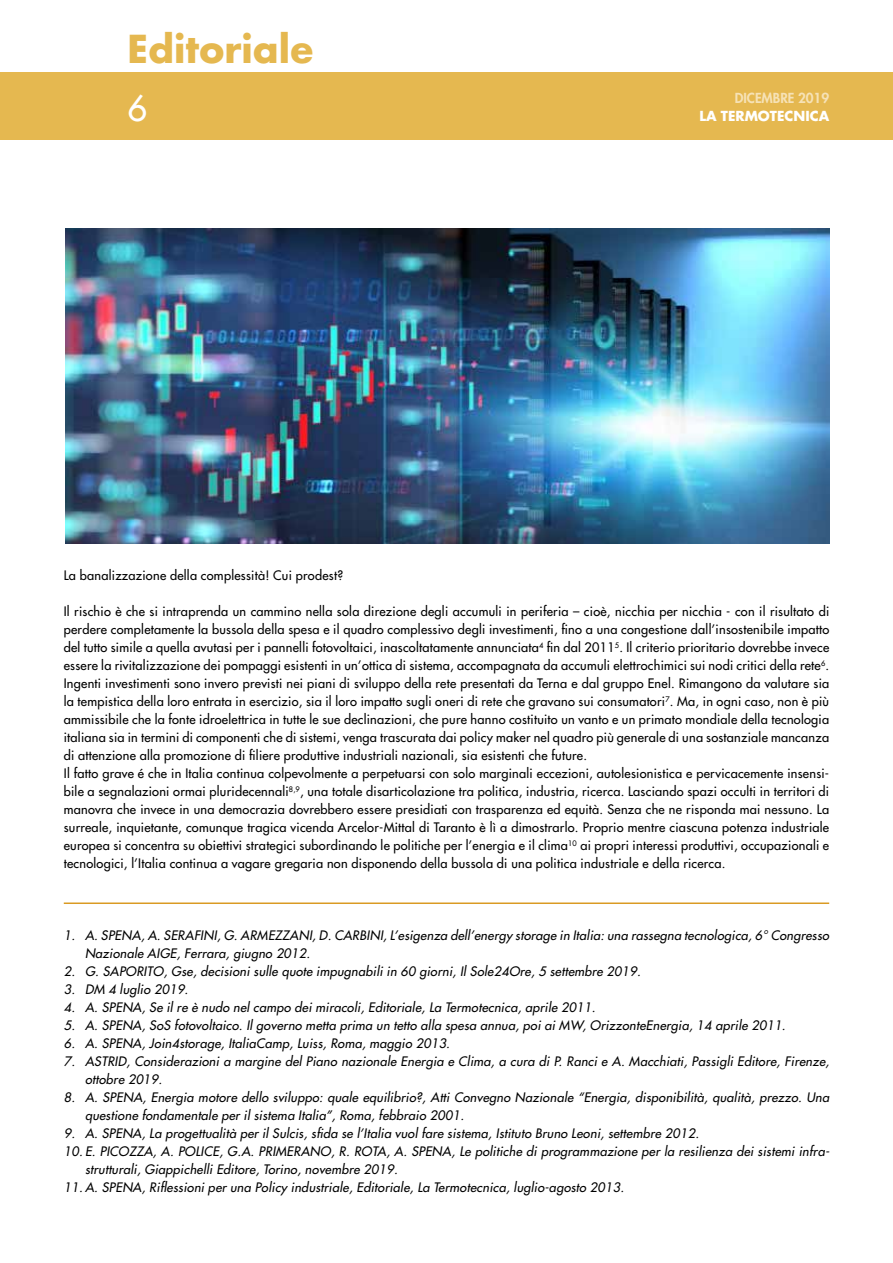
<style>
.page{position:relative;width:893px;height:1263px;background:#fff}
.page>*{position:absolute;margin:0;border:0;box-sizing:border-box;transform-origin:0 0}
.t1{font:700 37.5px "Futura Std";letter-spacing:.005em;color:#e5b850}
.t2{font:500 34.5px "Futura Std";color:#fff}
.t3{font:700 13.5px "Futura Std";color:#fff}
.t4{font:800 13.5px "Futura Std";color:#f6e2b6}
.t5{font:500 12.75px/18px "Futura Std";letter-spacing:.02em;color:#000}
.t6{font:italic 500 12.75px/18px "Futura Std";letter-spacing:.02em;color:#000}
</style>
<div class="page">
<div style="left:0;top:72px;width:893px;height:68px;background:#e5b850"></div>
<hr style="left:64px;top:902px;width:765px;height:2px;background:#da9a23">
<img style="left:65px;top:228px;width:764px;height:316px">
<h1 class="t1" style="left:128px;top:24px;width:187px">Editoriale</h1>
<h2 class="t2" style="left:128px;top:86px;width:21px">6</h2>
<p class="t4" style="left:735px;top:90px;width:96px">DICEMBRE 2019</p>
<p class="t3" style="left:699px;top:106px;width:131px">LA TERMOTECNICA</p>
<p class="t5" style="left:64px;top:566px;width:281px">La banalizzazione della complessità! Cui prodest?</p>
<p class="t5" style="left:64px;top:602px;width:767px">Il rischio è che si intraprenda un cammino nella sola direzione degli accumuli in periferia – cioè, nicchia per nicchia - con il risultato di perdere completamente la bussola della spesa e il quadro complessivo degli investimenti, fino a una congestione dall’insostenibile impatto del tutto simile a quella avutasi per i pannelli fotovoltaici, inascoltatamente annunciata<sup>4</sup> fin dal 2011<sup>5</sup>. Il criterio prioritario dovrebbe invece essere la rivitalizzazione dei pompaggi esistenti in un’ottica di sistema, accompagnata da accumuli elettrochimici sui nodi critici della rete<sup>6</sup>.<br>Ingenti investimenti sono invero previsti nei piani di sviluppo della rete presentati da Terna e dal gruppo Enel. Rimangono da valutare sia la tempistica della loro entrata in esercizio, sia il loro impatto sugli oneri di rete che gravano sui consumatori<sup>7</sup>. Ma, in ogni caso, non è più ammissibile che la fonte idroelettrica in tutte le sue declinazioni, che pure hanno costituito un vanto e un primato mondiale della tecnologia italiana sia in termini di componenti che di sistemi, venga trascurata dai policy maker nel quadro più generale di una sostanziale mancanza di attenzione alla promozione di filiere produttive industriali nazionali, sia esistenti che future.<br>Il fatto grave é che in Italia continua colpevolmente a perpetuarsi con solo marginali eccezioni, autolesionistica e pervicacemente insensi&shy;bile a segnalazioni ormai pluridecennali<sup>8,9</sup>, una totale disarticolazione tra politica, industria, ricerca. Lasciando spazi occulti in territori di manovra che invece in una democrazia dovrebbero essere presidiati con trasparenza ed equità. Senza che ne risponda mai nessuno. La surreale, inquietante, comunque tragica vicenda Arcelor-Mittal di Taranto è lì a dimostrarlo. Proprio mentre ciascuna potenza industriale europea si concentra su obiettivi strategici subordinando le politiche per l’energia e il clima<sup>10</sup> ai propri interessi produttivi, occupazionali e tecnologici, l’Italia continua a vagare gregaria non disponendo della bussola di una politica industriale e della ricerca.</p>
<p class="t6" style="left:85px;top:926px;width:746px;text-indent:-21px">1. A. SPENA, A. SERAFINI, G. ARMEZZANI, D. CARBINI, L’esigenza dell’energy storage in Italia: una rassegna tecnologica, 6° Congresso<br>Nazionale AIGE, Ferrara, giugno 2012.</p>
<p class="t6" style="left:64px;top:962px;width:579px">2. G. SAPORITO, Gse, decisioni sulle quote impugnabili in 60 giorni, Il Sole24Ore, 5 settembre 2019.</p>
<p class="t6" style="left:64px;top:980px;width:126px">3. DM 4 luglio 2019.</p>
<p class="t6" style="left:64px;top:998px;width:533px">4. A. SPENA, Se il re è nudo nel campo dei miracoli, Editoriale, La Termotecnica, aprile 2011.</p>
<p class="t6" style="left:64px;top:1016px;width:723px">5. A. SPENA, SoS fotovoltaico. Il governo metta prima un tetto alla spesa annua, poi ai MW, OrizzonteEnergia, 14 aprile 2011.</p>
<p class="t6" style="left:64px;top:1034px;width:388px">6. A. SPENA, Join4storage, ItaliaCamp, Luiss, Roma, maggio 2013.</p>
<p class="t6" style="left:85px;top:1052px;width:746px;text-indent:-21px">7. ASTRID, Considerazioni a margine del Piano nazionale Energia e Clima, a cura di P. Ranci e A. Macchiati, Passigli Editore, Firenze, ottobre 2019.</p>
<p class="t6" style="left:85px;top:1088px;width:746px;text-indent:-21px">8. A. SPENA, Energia motore dello sviluppo: quale equilibrio?, Atti Convegno Nazionale “Energia, disponibilità, qualità, prezzo. Una questione fondamentale per il sistema Italia”, Roma, febbraio 2001.</p>
<p class="t6" style="left:64px;top:1124px;width:637px">9. A. SPENA, La progettualità per il Sulcis, sfida se l’Italia vuol fare sistema, Istituto Bruno Leoni, settembre 2012.</p>
<p class="t6" style="left:85px;top:1142px;width:746px;text-indent:-21px">10. E. PICOZZA, A. POLICE, G.A. PRIMERANO, R. ROTA, A. SPENA, Le politiche di programmazione per la resilienza dei sistemi infra&shy;strutturali, Giappichelli Editore, Torino, novembre 2019.</p>
<p class="t6" style="left:64px;top:1178px;width:562px">11. A. SPENA, Riflessioni per una Policy industriale, Editoriale, La Termotecnica, luglio-agosto 2013.</p>
</div>
